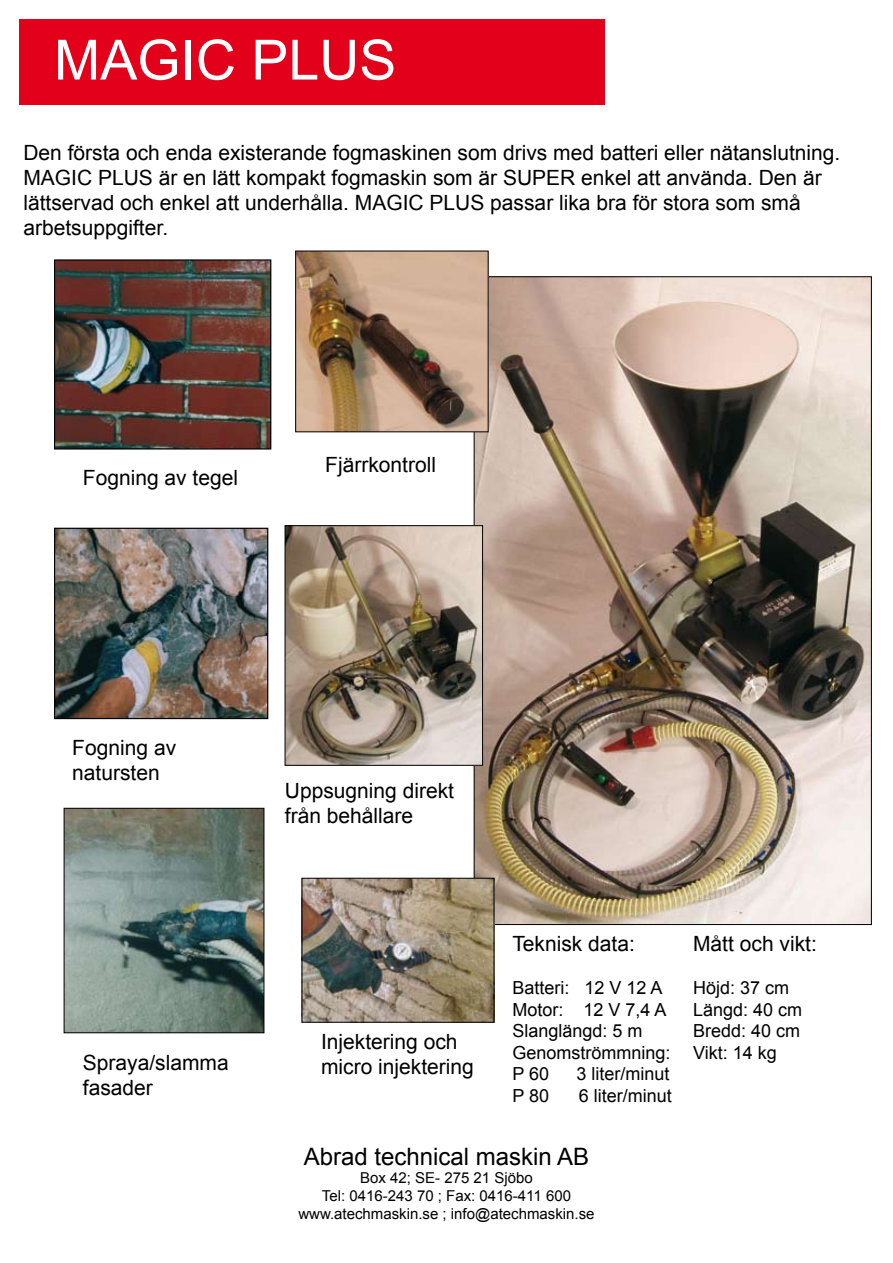
<style>
.page{position:relative;width:893px;height:1263px;background:#fff}
.page>*{position:absolute;margin:0;border:0;box-sizing:border-box;transform-origin:0 0}
.t1{font:55.5px "Arial";color:#fff}
.t2{font:24px "Arial";color:#000}
.t3{font:21px/25.2px "Arial";color:#000}
.t4{font:18px/21.6px "Arial";color:#000}
.t5{font:15px/18px "Arial";color:#000;text-align:center}
</style>
<div class="page">
<div style="left:19px;top:19px;width:586px;height:85px;background:#e2001a"></div>
<img style="left:56px;top:261px;width:213px;height:186px">
<div style="left:54px;top:259px;width:217px;height:190px;border:1px solid #000"></div>
<img style="left:476px;top:278px;width:394px;height:645px">
<img style="left:56px;top:530px;width:210px;height:187px">
<div style="left:54px;top:528px;width:214px;height:191px;border:1px solid #000"></div>
<img style="left:298px;top:253px;width:188px;height:177px">
<img style="left:287px;top:527px;width:194px;height:236px">
<div style="left:285px;top:525px;width:198px;height:240px;border:1px solid #000"></div>
<img style="left:66px;top:810px;width:196px;height:221px">
<div style="left:64px;top:808px;width:200px;height:225px;border:1px solid #000"></div>
<img style="left:304px;top:880px;width:188px;height:140px">
<div style="left:302px;top:878px;width:192px;height:144px;border:1px solid #000"></div>
<h1 class="t1" style="left:54px;top:24px;width:344px">MAGIC PLUS</h1>
<p class="t3" style="left:23px;top:140px;width:819px">Den första och enda existerande fogmaskinen som drivs med batteri eller nätanslutning.<br>MAGIC PLUS är en lätt kompakt fogmaskin som är SUPER enkel att använda. Den är lättservad och enkel att underhålla. MAGIC PLUS passar lika bra för stora som små arbetsuppgifter.</p>
<p class="t3" style="left:83px;top:465px;width:157px">Fogning av tegel</p>
<p class="t3" style="left:325px;top:453px;width:112px">Fjärrkontroll</p>
<p class="t3" style="left:72px;top:735px;width:105px">Fogning av natursten</p>
<p class="t3" style="left:285px;top:778px;width:171px">Uppsugning direkt från behållare</p>
<p class="t3" style="left:321px;top:1029px;width:138px">Injektering och</p>
<p class="t3" style="left:83px;top:1050px;width:147px">Spraya/slamma</p>
<p class="t3" style="left:321px;top:1054px;width:154px">micro injektering</p>
<p class="t3" style="left:83px;top:1075px;width:72px">fasader</p>
<p class="t3" style="left:512px;top:931px;width:124px">Teknisk data:</p>
<p class="t4" style="left:512px;top:977px;width:160px">Batteri: 12 V 12 A<br>Motor: 12 V 7,4 A<br>Slanglängd: 5 m<br>Genomströmmning:<br>P 60</p>
<p class="t4" style="left:576px;top:1063px;width:95px">3 liter/minut</p>
<p class="t4" style="left:512px;top:1085px;width:38px">P 80</p>
<p class="t4" style="left:579px;top:1085px;width:94px">6 liter/minut</p>
<p class="t2" style="left:304px;top:1141px;width:287px">Abrad technical maskin AB</p>
<p class="t5" style="left:298px;top:1169px;width:298px">Box 42; SE- 275 21 Sjöbo<br>Tel: 0416-243 70 ; Fax: 0416-411 600 www.atechmaskin.se ; info@atechmaskin.se</p>
<p class="t3" style="left:693px;top:931px;width:125px">Mått och vikt:</p>
<p class="t4" style="left:693px;top:977px;width:111px">Höjd: 37 cm<br>Längd: 40 cm<br>Bredd: 40 cm<br>Vikt: 14 kg</p>
</div>
